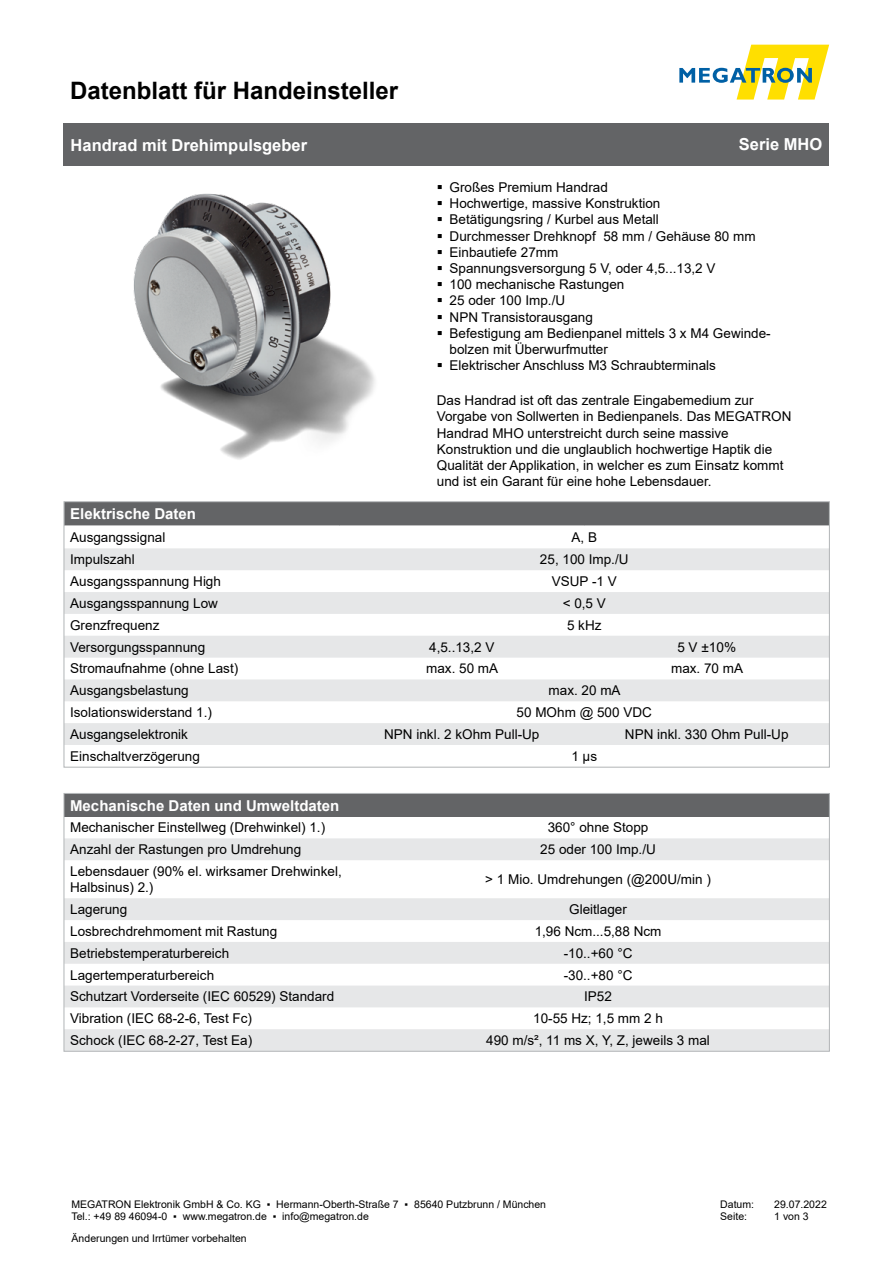
<style>
.page{position:relative;width:893px;height:1263px;background:#fff}
.page>*{position:absolute;margin:0;border:0;box-sizing:border-box;transform-origin:0 0}
.t1{font:700 24px "Arial";color:#000}
.t2{font:700 16.5px "Arial";color:#fff}
.t3{font:700 15px "Arial";color:#fff}
.t4{font:13.65px "Arial";color:#000}
.t5{font:13.5px/16.2px "Arial";color:#000}
.t6{font:10.5px/12.6px "Arial";color:#000}
.s1{font-size:13.5px}
</style>
<div class="page">
<svg style="left:679px;top:45px;width:150px;height:55px"></svg>
<div style="left:64px;top:123px;width:765px;height:43px;background:#636466"></div>
<div style="left:64px;top:794px;width:765px;height:22px;background:#636466"></div>
<svg style="left:66px;top:838px;width:762px;height:211px;fill:#eceded"></svg>
<div style="left:64px;top:793px;width:766px;height:258px;border:1px solid #b1b4b6"></div>
<div style="left:66px;top:503px;width:762px;height:22px;background:#636466"></div>
<svg style="left:66px;top:548px;width:762px;height:197px;fill:#e6e7e8"></svg>
<div style="left:64px;top:501px;width:766px;height:266px;border:1px solid #b1b4b6"></div>
<img style="left:133px;top:193px;width:242px;height:267px">
<h1 class="t1" style="left:70px;top:73px;width:330px">Datenblatt für Handeinsteller</h1>
<p class="t2" style="left:71px;top:133px;width:238px">Handrad mit Drehimpulsgeber</p>
<p class="t2" style="left:739px;top:133px;width:85px">Serie MHO</p>
<p class="t5" style="left:450px;top:179px;width:323px">Großes Premium Handrad<br>Hochwertige, massive Konstruktion<br>Betätigungsring / Kurbel aus Metall<br>Durchmesser Drehknopf 58 mm / Gehäuse 80 mm<br>Einbautiefe 27mm<br>Spannungsversorgung 5 V, oder 4,5...13,2 V<br>100 mechanische Rastungen<br>25 oder 100 Imp./U<br>NPN Transistorausgang<br>Befestigung am Bedienpanel mittels 3 x M4 Gewinde&shy;bolzen mit Überwurfmutter<br>Elektrischer Anschluss M3 Schraubterminals</p>
<p class="t5" style="left:437px;top:392px;width:356px">Das Handrad ist oft das zentrale Eingabemedium zur Vorgabe von Sollwerten in Bedienpanels. Das MEGATRON Handrad MHO unterstreicht durch seine massive Konstruktion und die unglaublich hochwertige Haptik die Qualität der Applikation, in welcher es zum Einsatz kommt und ist ein Garant für eine hohe Lebensdauer.</p>
<p class="t3" style="left:70px;top:504px;width:127px">Elektrische Daten</p>
<p class="t5" style="left:70px;top:529px;width:97px">Ausgangssignal</p>
<p class="t5" style="left:571px;top:529px;width:27px">A, B</p>
<p class="t5" style="left:70px;top:551px;width:66px">Impulszahl</p>
<p class="t5" style="left:540px;top:551px;width:90px">25, 100 Imp./U</p>
<p class="t5" style="left:70px;top:573px;width:152px">Ausgangsspannung High</p>
<p class="t5" style="left:552px;top:573px;width:67px">VSUP -1 V</p>
<p class="t5" style="left:70px;top:595px;width:149px">Ausgangsspannung Low</p>
<p class="t5" style="left:563px;top:595px;width:45px">&lt; 0,5 V</p>
<p class="t5" style="left:70px;top:617px;width:91px">Grenzfrequenz</p>
<p class="t5" style="left:567px;top:617px;width:36px">5 kHz</p>
<p class="t5" style="left:70px;top:639px;width:137px">Versorgungsspannung</p>
<p class="t5" style="left:429px;top:639px;width:67px">4,5..13,2 V</p>
<p class="t4" style="left:677px;top:637px;width:60px"><span class="s1">5 V</span> ±10%</p>
<p class="t5" style="left:70px;top:660px;width:170px">Stromaufnahme (ohne Last)</p>
<p class="t5" style="left:426px;top:660px;width:74px">max. 50 mA</p>
<p class="t5" style="left:671px;top:660px;width:74px">max. 70 mA</p>
<p class="t5" style="left:70px;top:682px;width:120px">Ausgangsbelastung</p>
<p class="t5" style="left:549px;top:682px;width:74px">max. 20 mA</p>
<p class="t5" style="left:70px;top:704px;width:143px">Isolationswiderstand 1.)</p>
<p class="t5" style="left:517px;top:704px;width:137px">50 MOhm @ 500 VDC</p>
<p class="t5" style="left:70px;top:726px;width:119px">Ausgangselektronik</p>
<p class="t5" style="left:384px;top:726px;width:157px">NPN inkl. 2 kOhm Pull-Up</p>
<p class="t5" style="left:625px;top:726px;width:165px">NPN inkl. 330 Ohm Pull-Up</p>
<p class="t5" style="left:70px;top:748px;width:131px">Einschaltverzögerung</p>
<p class="t5" style="left:571px;top:748px;width:27px">1 µs</p>
<p class="t3" style="left:70px;top:795px;width:271px">Mechanische Daten und Umweltdaten</p>
<p class="t5" style="left:70px;top:819px;width:257px">Mechanischer Einstellweg (Drehwinkel) 1.)</p>
<p class="t5" style="left:548px;top:819px;width:102px">360° ohne Stopp</p>
<p class="t5" style="left:70px;top:841px;width:233px">Anzahl der Rastungen pro Umdrehung</p>
<p class="t5" style="left:540px;top:841px;width:117px">25 oder 100 Imp./U</p>
<p class="t5" style="left:70px;top:863px;width:273px">Lebensdauer (90% el. wirksamer Drehwinkel,<br>Halbsinus) 2.)</p>
<p class="t5" style="left:485px;top:871px;width:227px">&gt; 1 Mio. Umdrehungen (@200U/min )</p>
<p class="t5" style="left:70px;top:901px;width:59px">Lagerung</p>
<p class="t5" style="left:569px;top:901px;width:59px">Gleitlager</p>
<p class="t5" style="left:70px;top:923px;width:209px">Losbrechdrehmoment mit Rastung</p>
<p class="t5" style="left:535px;top:923px;width:128px">1,96 Ncm...5,88 Ncm</p>
<p class="t5" style="left:70px;top:945px;width:161px">Betriebstemperaturbereich</p>
<p class="t5" style="left:564px;top:945px;width:70px">-10..+60 °C</p>
<p class="t5" style="left:70px;top:967px;width:146px">Lagertemperaturbereich</p>
<p class="t5" style="left:564px;top:967px;width:70px">-30..+80 °C</p>
<p class="t5" style="left:70px;top:988px;width:266px">Schutzart Vorderseite (IEC 60529) Standard</p>
<p class="t5" style="left:584px;top:988px;width:29px">IP52</p>
<p class="t5" style="left:70px;top:1010px;width:183px">Vibration (IEC 68-2-6, Test Fc)</p>
<p class="t5" style="left:533px;top:1010px;width:131px">10-55 Hz; 1,5 mm 2 h</p>
<p class="t5" style="left:70px;top:1032px;width:184px">Schock (IEC 68-2-27, Test Ea)</p>
<p class="t5" style="left:486px;top:1032px;width:225px">490 m/s², 11 ms X, Y, Z, jeweils 3 mal</p>
<p class="t6" style="left:71px;top:1198px;width:476px">MEGATRON Elektronik GmbH &amp; Co. KG ▪ Hermann-Oberth-Straße 7 ▪ 85640 Putzbrunn / München<br>Tel.: +49 89 46094-0 ▪ www.megatron.de ▪ info@megatron.de</p>
<p class="t6" style="left:720px;top:1198px;width:35px">Datum:</p>
<p class="t6" style="left:774px;top:1198px;width:54px">29.07.2022</p>
<p class="t6" style="left:720px;top:1210px;width:28px">Seite:</p>
<p class="t6" style="left:774px;top:1210px;width:36px">1 von 3</p>
<p class="t6" style="left:72px;top:1232px;width:177px">Änderungen und Irrtümer vorbehalten</p>
</div>
